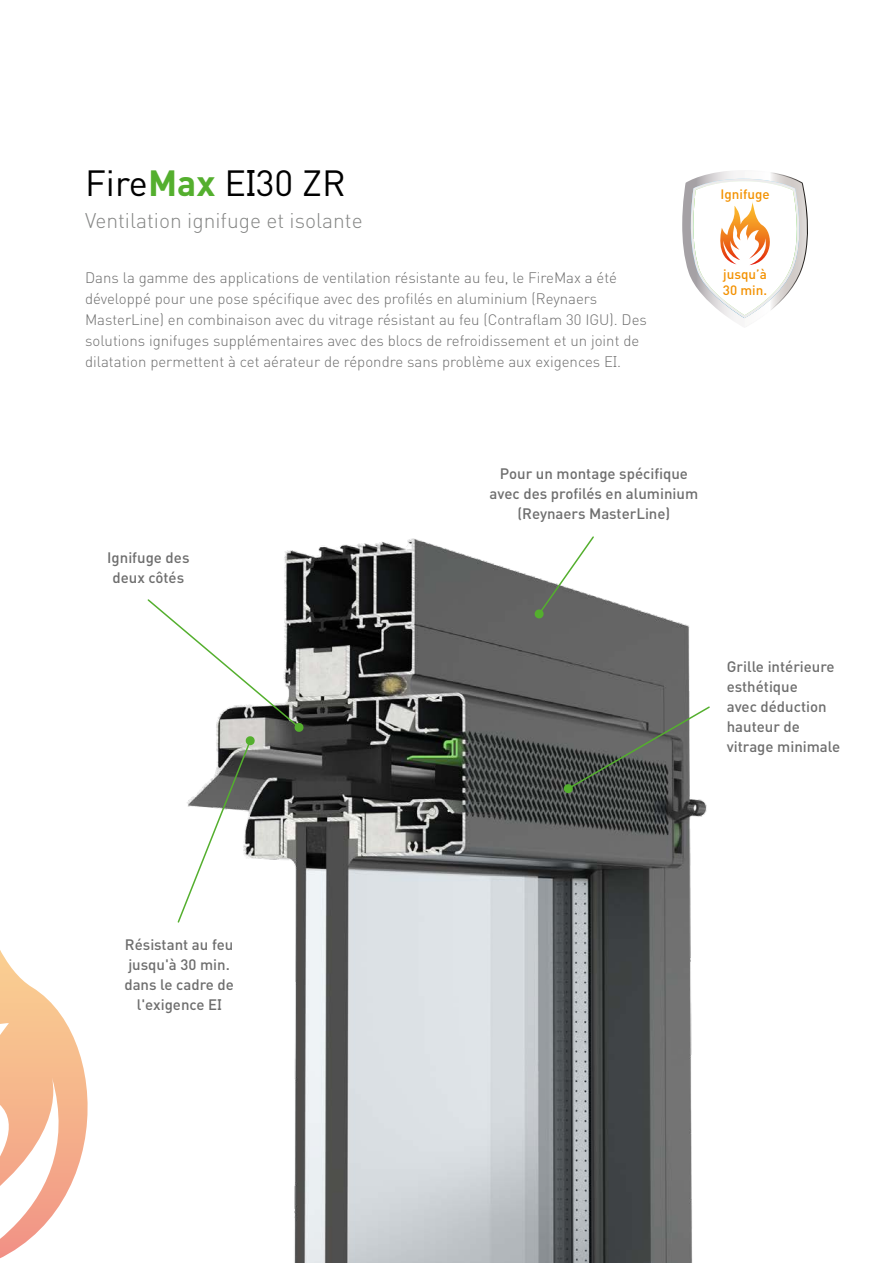
<style>
.page{position:relative;width:893px;height:1263px;background:#fff}
.page>*{position:absolute;margin:0;border:0;box-sizing:border-box;transform-origin:0 0}
.t1{font:36px "DINOT";color:#000}
.t2{font:300 21px "DINOT";color:#868786}
.t3{font:300 15px/21px "DINOT";color:#6e6e6e}
.t4{font:500 15px/20px "DINOT";color:#6e6e6e;text-align:center}
.t5{font:500 13.5px/16px "DINOT";color:#f39100}
.s1{font-weight:700;color:#54af2e}
.s2{font-family:"DIN Next Slab Pro";font-size:37.8px}
.s3{font-family:"DIN Next Slab Pro";font-size:15.75px}
</style>
<div class="page">
<img style="left:284px;top:538px;width:423px;height:725px">
<svg style="left:0;top:950px;width:88px;height:309px"></svg>
<svg style="left:682px;top:171px;width:126px;height:151px"></svg>
<svg style="left:563px;top:705px;width:147px;height:89px;background:#6c6f6c"></svg>
<svg style="left:147px;top:598px;width:157px;height:326px"></svg>
<svg style="left:534px;top:536px;width:61px;height:83px"></svg>
<h1 class="t1" style="left:85px;top:159px;width:262px">Fire<span class="s1">Max</span> E<span class="s2">I</span>30 ZR</h1>
<h2 class="t2" style="left:85px;top:206px;width:279px">Ventilation ignifuge et isolante</h2>
<p class="t3" style="left:85px;top:267px;width:563px">Dans la gamme des applications de ventilation résistante au feu, le FireMax a été développé pour une pose spécifique avec des profilés en aluminium (Reynaers MasterLine) en combinaison avec du vitrage résistant au feu (Contraflam 30 IGU). Des solutions ignifuges supplémentaires avec des blocs de refroidissement et un joint de dilatation permettent à cet aérateur de répondre sans problème aux exigences E<span class="s3">I</span>.</p>
<p class="t5" style="left:720px;top:186px;width:51px">Ignifuge</p>
<p class="t5" style="left:723px;top:265px;width:46px">jusqu’à<br>30 min.</p>
<p class="t4" style="left:107px;top:547px;width:84px">Ignifuge des deux côtés</p>
<p class="t4" style="left:490px;top:463px;width:210px">Pour un montage spécifique avec des profilés en aluminium (Reynaers MasterLine)</p>
<p class="t4" style="left:727px;top:656px;width:115px;text-align:left">Grille intérieure esthétique<br>avec déduction hauteur de vitrage minimale</p>
<p class="t4" style="left:124px;top:934px;width:111px">Résistant au feu jusqu'à 30 min. dans le cadre de l'exigence E<span class="s3">I</span></p>
</div>
